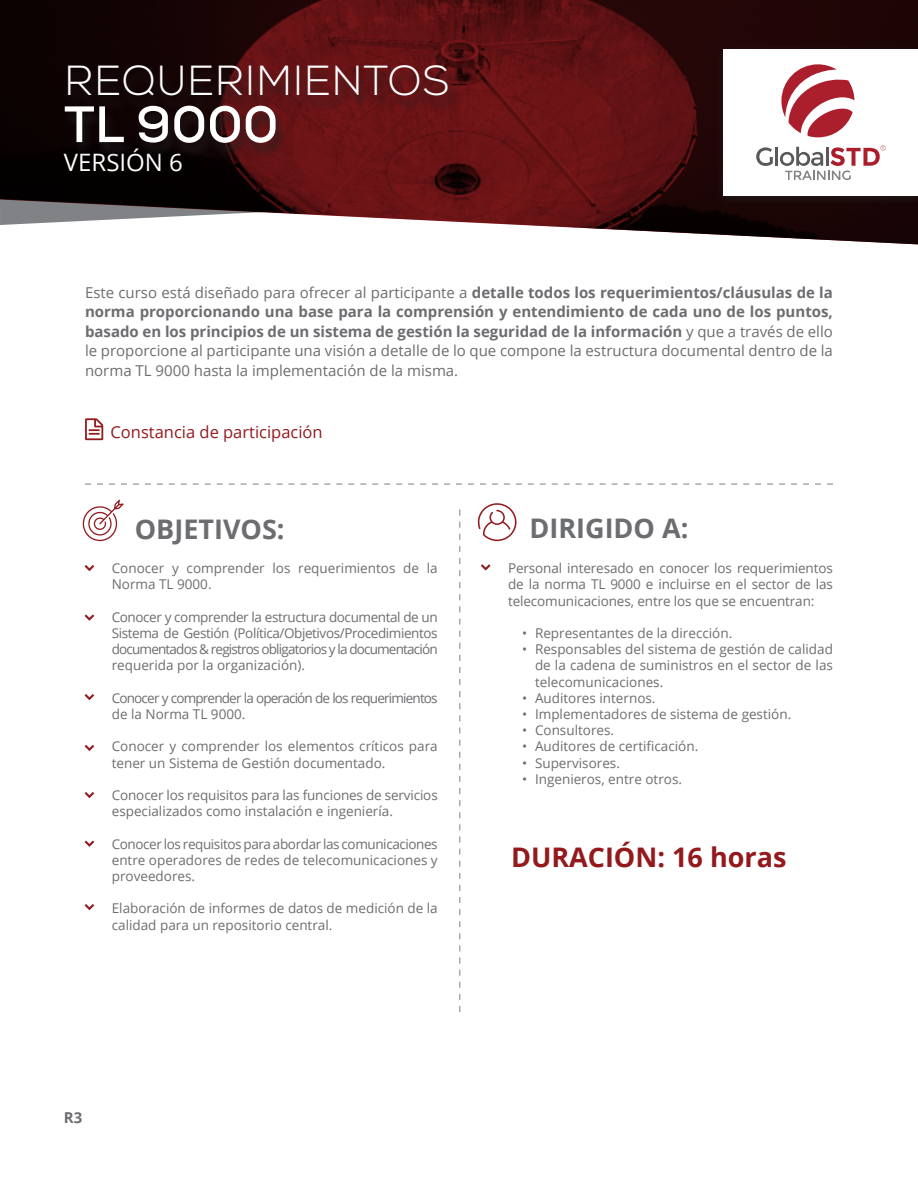
<style>
.page{position:relative;width:918px;height:1188px;background:#fff}
.page>*{position:absolute;margin:0;border:0;box-sizing:border-box;transform-origin:0 0}
.t1{font:700 51px "Nexa";color:#fff}
.t2{font:300 42px "Nexa";letter-spacing:.015em;color:#fff}
.t3{font:700 27px "Open Sans";color:#6c6d70}
.t4{font:700 27px "Open Sans";color:#93191d}
.t5{font:24px "Open Sans";color:#fff}
.t6{font:16.5px "Open Sans";color:#93191d}
.t7{font:15px/19.5px "Open Sans";color:#6c6d70;text-align:justify}
.t8{font:700 15px "Open Sans";color:#6c6d70}
.t9{font:13.5px/16.2px "Open Sans";color:#6c6d70}
.t10{font:13.5px/16.2px "Open Sans";letter-spacing:-.06em;color:#6c6d70}
.s1{font-weight:700}
</style>
<div class="page">
<svg style="left:0;top:0;width:918px;height:244px;background:#552728"></svg>
<div style="left:715px;top:43px;width:203px;height:164px;background:#1f090a"></div>
<div style="left:724px;top:49px;width:194px;height:147px;background:#fff"></div>
<svg style="left:756px;top:147px;width:17px;height:19px"></svg>
<hr style="left:775px;top:147px;width:3px;height:19px;background:#59595c">
<svg style="left:781px;top:64px;width:73px;height:73px"></svg>
<svg style="left:780px;top:145px;width:106px;height:35px"></svg>
<svg style="left:85px;top:483px;width:748px;height:2px"></svg>
<svg style="left:459px;top:510px;width:1px;height:502px"></svg>
<svg style="left:85px;top:615px;width:9px;height:6px"></svg>
<svg style="left:85px;top:694px;width:9px;height:6px"></svg>
<svg style="left:85px;top:565px;width:9px;height:6px"></svg>
<svg style="left:481px;top:564px;width:9px;height:6px"></svg>
<svg style="left:85px;top:745px;width:9px;height:6px"></svg>
<svg style="left:85px;top:792px;width:9px;height:6px"></svg>
<svg style="left:85px;top:841px;width:9px;height:6px"></svg>
<svg style="left:85px;top:904px;width:9px;height:6px"></svg>
<div style="left:64px;top:66px;width:395px;height:47px;background:#231f20;opacity:.75"></div>
<div style="left:61px;top:106px;width:226px;height:53px;background:#231f20;opacity:.75"></div>
<svg style="left:83px;top:500px;width:41px;height:41px"></svg>
<svg style="left:477px;top:503px;width:40px;height:38px"></svg>
<svg style="left:85px;top:418px;width:18px;height:22px"></svg>
<p class="t2" style="left:64px;top:56px;width:387px">REQUERIMIENTOS</p>
<p class="t1" style="left:64px;top:92px;width:216px">TL 9000</p>
<p class="t5" style="left:64px;top:146px;width:121px">VERSIÓN 6</p>
<p class="t7" style="left:85px;top:282px;width:749px">Este curso está diseñado para ofrecer al participante a <span class="s1">detalle todos los requerimientos/cláusulas de la norma proporcionando una base para la comprensión y entendimiento de cada uno de los puntos, basado en los principios de un sistema de gestión la seguridad de la información</span> y que a través de ello le proporcione al participante una visión a detalle de lo que compone la estructura documental dentro de la norma TL 9000 hasta la implementación de la misma.</p>
<p class="t6" style="left:111px;top:421px;width:214px">Constancia de participación</p>
<p class="t3" style="left:135px;top:510px;width:151px">OBJETIVOS:</p>
<p class="t3" style="left:529px;top:509px;width:160px">DIRIGIDO A:</p>
<p class="t9" style="left:112px;top:560px;width:327px">Conocer y comprender los requerimientos de la<br>Norma TL 9000.</p>
<p class="t9" style="left:112px;top:608px;width:328px;text-align:justify">Conocer y comprender la estructura documental de un Sistema de Gestión (Política/Objetivos/Procedimientos documentados &amp; registros obligatorios y la documentación requerida por la organización).</p>
<p class="t10" style="left:112px;top:689px;width:327px">Conocer y comprender la operación de los requerimientos de la Norma TL 9000.</p>
<p class="t9" style="left:112px;top:738px;width:327px">Conocer y comprender los elementos críticos para tener un Sistema de Gestión documentado.</p>
<p class="t9" style="left:112px;top:787px;width:328px">Conocer los requisitos para las funciones de servicios especializados como instalación e ingeniería.</p>
<p class="t9" style="left:112px;top:835px;width:327px;text-align:justify">Conocer los requisitos para abordar las comunicaciones entre operadores de redes de telecomunicaciones y proveedores.</p>
<p class="t9" style="left:112px;top:900px;width:327px">Elaboración de informes de datos de medición de la calidad para un repositorio central.</p>
<p class="t9" style="left:508px;top:560px;width:326px;text-align:justify">Personal interesado en conocer los requerimientos de la norma TL 9000 e incluirse en el sector de las telecomunicaciones, entre los que se encuentran:</p>
<p class="t9" style="left:522px;top:625px;width:212px">• Representantes de la dirección.</p>
<p class="t9" style="left:535px;top:641px;width:299px;text-align:justify;text-indent:-13px">• Responsables del sistema de gestión de calidad de la cadena de suministros en el sector de las telecomunicaciones.</p>
<p class="t9" style="left:522px;top:689px;width:135px">• Auditores internos.</p>
<p class="t9" style="left:522px;top:706px;width:271px">• Implementadores de sistema de gestión.</p>
<p class="t9" style="left:522px;top:722px;width:93px">• Consultores.</p>
<p class="t9" style="left:522px;top:738px;width:178px">• Auditores de certificación.</p>
<p class="t9" style="left:522px;top:754px;width:99px">• Supervisores.</p>
<p class="t9" style="left:522px;top:770px;width:161px">• Ingenieros, entre otros.</p>
<h3 class="t4" style="left:511px;top:838px;width:277px">DURACIÓN: 16 horas</h3>
<p class="t8" style="left:64px;top:1107px;width:20px">R3</p>
</div>
